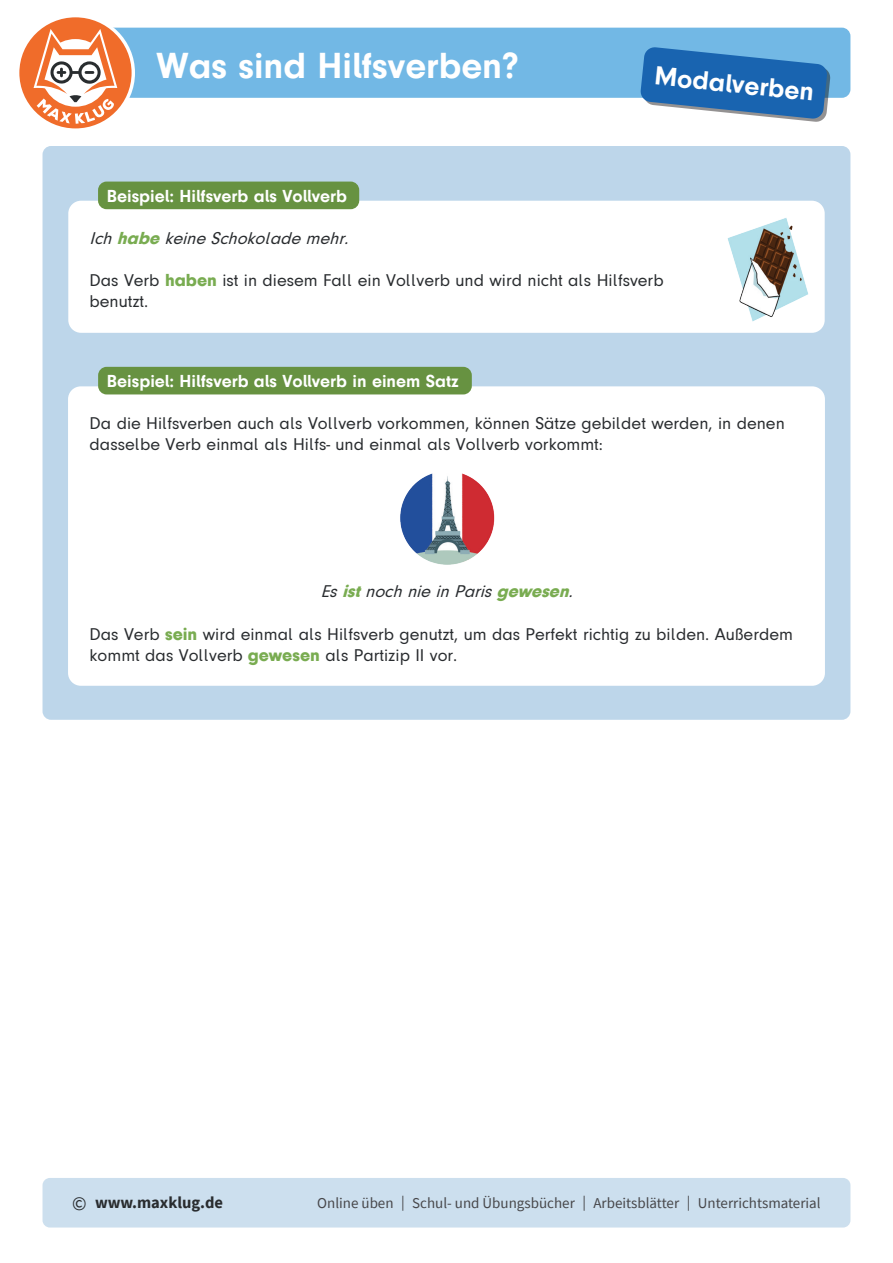
<style>
.page{position:relative;width:893px;height:1263px;background:#fff}
.page>*{position:absolute;margin:0;border:0;box-sizing:border-box;transform-origin:0 0}
.t1{font:700 37.5px "Mk Druckschrift N";color:#fff}
.t2{font:700 27px "Mk Druckschrift N";color:#fff}
.t3{font:18px/21px "Mk Druckschrift N";color:#292c2f}
.t4{font:700 18px "Mk Druckschrift N";color:#fff}
.t5{font:italic 18px "Mk Druckschrift N";color:#292c2f}
.t6{font:700 16.5px "Source Sans Pro";color:#292c2f}
.t7{font:15px "Source Sans Pro";color:#47474a}
.s1{font-family:"Mk Druckschrift N bl";color:#79ac51}
.s2{font-weight:400;font-size:19.5px}
</style>
<div class="page">
<div style="left:75px;top:28px;width:775px;height:70px;background:#72b8e5;border-radius:9px"></div>
<svg style="left:640px;top:47px;width:191px;height:75px"></svg>
<div style="left:43px;top:1178px;width:807px;height:49px;background:#ccdfee;border-radius:7px"></div>
<svg style="left:19px;top:17px;width:116px;height:112px"></svg>
<div style="left:43px;top:146px;width:807px;height:574px;background:#bdd6ea;border-radius:9px"></div>
<div style="left:68px;top:386px;width:757px;height:300px;background:#fff;border-radius:13px"></div>
<div style="left:98px;top:367px;width:374px;height:27px;background:#679241;border-radius:9px"></div>
<div style="left:68px;top:201px;width:757px;height:132px;background:#fff;border-radius:13px"></div>
<div style="left:98px;top:182px;width:261px;height:27px;background:#679241;border-radius:9px"></div>
<img style="left:727px;top:218px;width:81px;height:104px">
<img style="left:400px;top:473px;width:95px;height:92px">
<h1 class="t1" style="left:157px;top:45px;width:364px">Was sind Hilfsverben?</h1>
<p class="t4" style="left:107px;top:186px;width:242px">Beispiel: Hilfsverb als Vollverb</p>
<h2 class="t2" style="left:656px;top:60px;width:162px;rotate:6deg">Modalverben</h2>
<p class="t5" style="left:90px;top:228px;width:265px">Ich<span class="s1">habe</span>keineSchokolademehr.</p>
<p class="t3" style="left:90px;top:270px;width:576px">Das Verb <span class="s1">haben</span> ist in diesem Fall ein Vollverb und wird nicht als Hilfsverb benutzt.</p>
<p class="t4" style="left:107px;top:371px;width:353px">Beispiel: Hilfsverb als Vollverb in einem Satz</p>
<p class="t3" style="left:90px;top:413px;width:697px">Da die Hilfsverben auch als Vollverb vorkommen, können Sätze gebildet werden, in denen dasselbe Verb einmal als Hilfs- und einmal als Vollverb vorkommt:</p>
<p class="t5" style="left:321px;top:582px;width:259px">Es<span class="s1">ist</span>nochnieinParis<span class="s1">gewesen</span>.</p>
<p class="t3" style="left:90px;top:623px;width:705px">Das Verb <span class="s1">sein</span> wird einmal als Hilfsverb genutzt, um das Perfekt richtig zu bilden. Außerdem kommt das Vollverb <span class="s1">gewesen</span> als Partizip II vor.</p>
<p class="t6" style="left:72px;top:1191px;width:152px"><span class="s2">©</span> www.maxklug.de</p>
<p class="t7" style="left:317px;top:1194px;width:505px">Online üben | Schul- und Übungsbücher | Arbeitsblätter | Unterrichtsmaterial</p>
</div>
